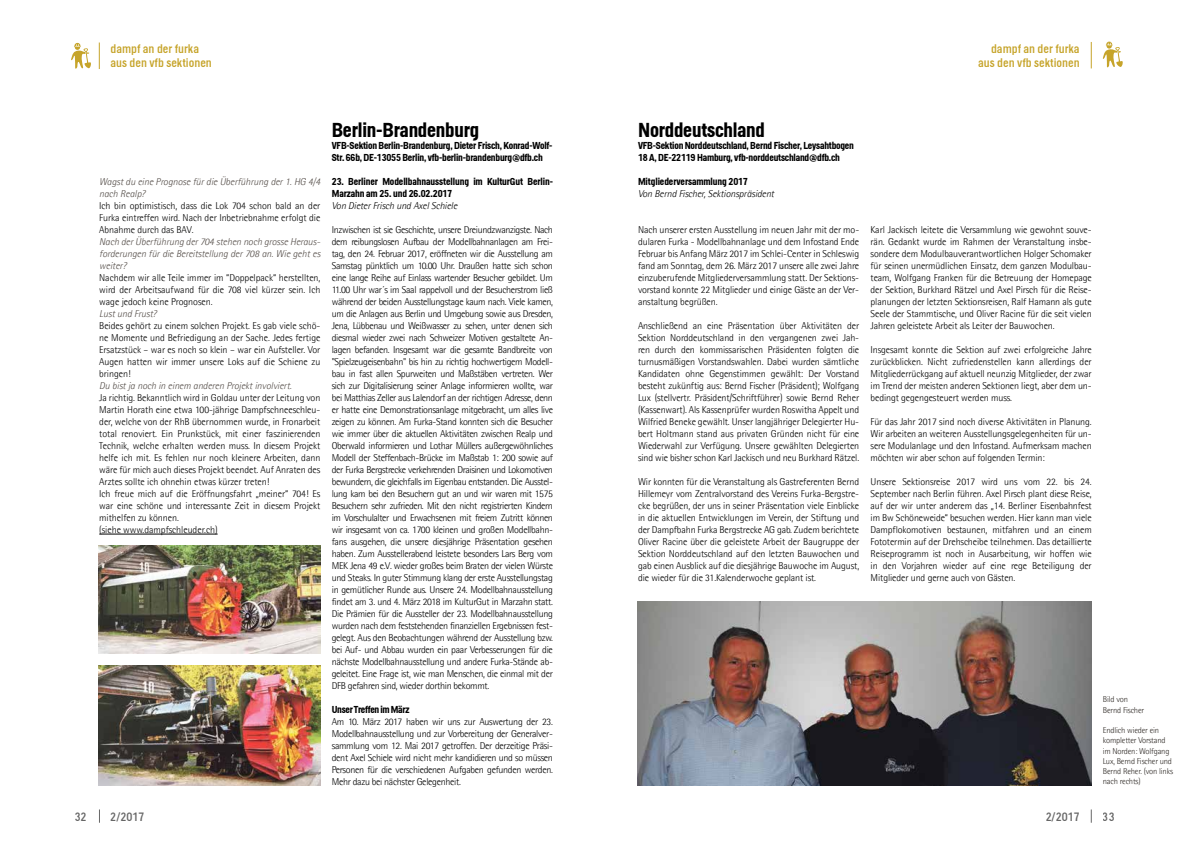
<style>
.page{position:relative;width:1191px;height:842px;background:#fff}
.page>*{position:absolute;margin:0;border:0;box-sizing:border-box;transform-origin:0 0}
.t1{font:700 20px "Helsinki";letter-spacing:-.01em;color:#000}
.t2{font:12px/14.4px "Helsinki";color:#c6a42a;text-align:right}
.t3{font:12px "Helsinki";color:#000}
.t4{font:300 10px/12px "Agfa Rotis Semisans";letter-spacing:-.005em;color:#000;text-align:justify}
.t5{font:700 10px/12px "Helsinki";letter-spacing:-.02em;color:#000}
.t6{font:italic 300 10px/12px "Agfa Rotis Semisans";letter-spacing:-.005em;color:#544d48}
.t7{font:italic 300 10px "Agfa Rotis Semisans";letter-spacing:-.01em;color:#000}
.t8{font:300 8.5px/10.3px "Agfa Rotis Semisans";letter-spacing:-.02em;color:#2e2925}
</style>
<div class="page">
<svg style="left:99px;top:809px;width:1px;height:14px"></svg>
<svg style="left:1090px;top:809px;width:1px;height:14px"></svg>
<svg style="left:99px;top:43px;width:1px;height:26px"></svg>
<svg style="left:1090px;top:42px;width:1px;height:26px"></svg>
<svg style="left:71px;top:43px;width:20px;height:26px"></svg>
<svg style="left:1102px;top:42px;width:20px;height:26px"></svg>
<img style="left:637px;top:601px;width:454px;height:184px">
<hr style="left:99px;top:534px;width:119px;height:1px;background:#000">
<img style="left:99px;top:545px;width:222px;height:108px">
<img style="left:99px;top:665px;width:221px;height:120px">
<p class="t2" style="left:110px;top:41px;width:103px;text-align:left">dampf an der furka aus den vfb sektionen</p>
<p class="t6" style="left:99px;top:176px;width:223px">Wagst du eine Prognose für die Überführung der 1. HG 4/4 nach Realp?</p>
<p class="t4" style="left:99px;top:200px;width:223px">Ich bin optimistisch, dass die Lok 704 schon bald an der Furka eintreffen wird. Nach der Inbetriebnahme erfolgt die Abnahme durch das BAV.</p>
<p class="t6" style="left:99px;top:236px;width:223px;text-align:justify">Nach der Überführung der 704 stehen noch grosse Heraus&shy;forderungen für die Bereitstellung der 708 an. Wie geht es weiter?</p>
<p class="t4" style="left:99px;top:272px;width:223px">Nachdem wir alle Teile immer im “Doppelpack“ herstellten, wird der Arbeitsaufwand für die 708 viel kürzer sein. Ich wage jedoch keine Prognosen.</p>
<p class="t6" style="left:99px;top:308px;width:59px">Lust und Frust?</p>
<p class="t4" style="left:99px;top:320px;width:223px">Beides gehört zu einem solchen Projekt. Es gab viele schö&shy;ne Momente und Befriedigung an der Sache. Jedes fertige Ersatzstück – war es noch so klein – war ein Aufsteller. Vor Augen hatten wir immer unsere Loks auf die Schiene zu bringen!</p>
<p class="t6" style="left:99px;top:380px;width:194px">Du bist ja noch in einem anderen Projekt involviert.</p>
<p class="t4" style="left:99px;top:392px;width:223px;text-align:left">Ja richtig. Bekanntlich wird in Goldau unter der Leitung von Martin Horath eine etwa 100-jährige Dampfschneeschleu&shy;der, welche von der RhB übernommen wurde, in Fronarbeit total renoviert. Ein Prunkstück, mit einer faszinierenden Technik, welche erhalten werden muss. In diesem Projekt helfe ich mit. Es fehlen nur noch kleinere Arbeiten, dann wäre für mich auch dieses Projekt beendet. Auf Anraten des Arztes sollte ich ohnehin etwas kürzer treten!<br>Ich freue mich auf die Eröffnungsfahrt „meiner“ 704! Es war eine schöne und interessante Zeit in diesem Projekt mithelfen zu können.<br>(siehe www.dampfschleuder.ch)</p>
<h1 class="t1" style="left:332px;top:118px;width:149px">Berlin-Brandenburg</h1>
<p class="t5" style="left:332px;top:140px;width:222px">VFB-Sektion Berlin-Brandenburg, Dieter Frisch, Konrad-Wolf-<br>Str. 66b, DE-13055 Berlin, vfb-berlin-brandenburg@dfb.ch</p>
<p class="t5" style="left:332px;top:176px;width:223px">23. Berliner Modellbahnausstellung im KulturGut Berlin-<br>Marzahn am 25. und 26.02.2017</p>
<p class="t7" style="left:332px;top:200px;width:127px">Von Dieter Frisch und Axel Schiele</p>
<p class="t4" style="left:332px;top:224px;width:223px">Inzwischen ist sie Geschichte, unsere Dreiundzwanzigste. Nach dem reibungslosen Aufbau der Modellbahnanlagen am Frei&shy;tag, den 24. Februar 2017, eröffneten wir die Ausstellung am Samstag pünktlich um 10.00 Uhr. Draußen hatte sich schon eine lange Reihe auf Einlass wartender Besucher gebildet. Um 11.00 Uhr war´s im Saal rappelvoll und der Besucherstrom ließ während der beiden Ausstellungstage kaum nach. Viele kamen, um die Anlagen aus Berlin und Umgebung sowie aus Dresden, Jena, Lübbenau und Weißwasser zu sehen, unter denen sich diesmal wieder zwei nach Schweizer Motiven gestaltete An&shy;lagen befanden. Insgesamt war die gesamte Bandbreite von "Spielzeugeisenbahn" bis hin zu richtig hochwertigem Modell&shy;bau in fast allen Spurweiten und Maßstäben vertreten. Wer sich zur Digitalisierung seiner Anlage informieren wollte, war bei Matthias Zeller aus Lalendorf an der richtigen Adresse, denn er hatte eine Demonstrationsanlage mitgebracht, um alles live zeigen zu können. Am Furka-Stand konnten sich die Besucher wie immer über die aktuellen Aktivitäten zwischen Realp und Oberwald informieren und Lothar Müllers außergewöhnliches Modell der Steffenbach-Brücke im Maßstab 1: 200 sowie auf der Furka Bergstrecke verkehrenden Draisinen und Lokomotiven bewundern, die gleichfalls im Eigenbau entstanden. Die Ausstel&shy;lung kam bei den Besuchern gut an und wir waren mit 1575<br>Besuchern sehr zufrieden. Mit den nicht registrierten Kindern im Vorschulalter und Erwachsenen mit freiem Zutritt können wir insgesamt von ca. 1700 kleinen und großen Modellbahn&shy;fans ausgehen, die unsere diesjährige Präsentation gesehen haben. Zum Ausstellerabend leistete besonders Lars Berg vom MEK Jena 49 e.V. wieder großes beim Braten der vielen Würste und Steaks. In guter Stimmung klang der erste Ausstellungstag in gemütlicher Runde aus. Unsere 24. Modellbahnausstellung findet am 3. und 4. März 2018 im KulturGut in Marzahn statt.<br>Die Prämien für die Aussteller der 23. Modellbahnausstellung wurden nach dem feststehenden finanziellen Ergebnissen fest&shy;gelegt. Aus den Beobachtungen während der Ausstellung bzw. bei Auf- und Abbau wurden ein paar Verbesserungen für die nächste Modellbahnausstellung und andere Furka-Stände ab&shy;geleitet. Eine Frage ist, wie man Menschen, die einmal mit der DFB gefahren sind, wieder dorthin bekommt.</p>
<p class="t5" style="left:332px;top:704px;width:79px">Unser Treffen im März</p>
<p class="t4" style="left:332px;top:716px;width:223px">Am 10. März 2017 haben wir uns zur Auswertung der 23.<br>Modellbahnausstellung und zur Vorbereitung der Generalver&shy;sammlung vom 12. Mai 2017 getroffen. Der derzeitige Präsi&shy;dent Axel Schiele wird nicht mehr kandidieren und so müssen Personen für die verschiedenen Aufgaben gefunden werden.<br>Mehr dazu bei nächster Gelegenheit.</p>
<p class="t2" style="left:978px;top:41px;width:103px">dampf an der furka aus den vfb sektionen</p>
<h1 class="t1" style="left:638px;top:118px;width:128px">Norddeutschland</h1>
<p class="t5" style="left:638px;top:140px;width:217px">VFB-Sektion Norddeutschland, Bernd Fischer, Leysahtbogen<br>18 A, DE-22119 Hamburg, vfb-norddeutschland@dfb.ch</p>
<p class="t5" style="left:638px;top:176px;width:112px">Mitgliederversammlung 2017</p>
<p class="t7" style="left:638px;top:188px;width:137px">Von Bernd Fischer, Sektionspräsident</p>
<p class="t4" style="left:638px;top:224px;width:223px">Nach unserer ersten Ausstellung im neuen Jahr mit der mo&shy;dularen Furka - Modellbahnanlage und dem Infostand Ende Februar bis Anfang März 2017 im Schlei-Center in Schleswig fand am Sonntag, dem 26. März 2017 unsere alle zwei Jahre einzuberufende Mitgliederversammlung statt. Der Sektions&shy;vorstand konnte 22 Mitglieder und einige Gäste an der Ver&shy;anstaltung begrüßen.</p>
<p class="t4" style="left:638px;top:320px;width:223px">Anschließend an eine Präsentation über Aktivitäten der Sektion Norddeutschland in den vergangenen zwei Jah&shy;ren durch den kommissarischen Präsidenten folgten die turnusmäßigen Vorstandswahlen. Dabei wurden sämtliche Kandidaten ohne Gegenstimmen gewählt: Der Vorstand besteht zukünftig aus: Bernd Fischer (Präsident); Wolfgang Lux (stellvertr. Präsident/Schriftführer) sowie Bernd Reher (Kassenwart). Als Kassenprüfer wurden Roswitha Appelt und Wilfried Beneke gewählt. Unser langjähriger Delegierter Hu&shy;bert Holtmann stand aus privaten Gründen nicht für eine Wiederwahl zur Verfügung. Unsere gewählten Delegierten sind wie bisher schon Karl Jackisch und neu Burkhard Rätzel.</p>
<p class="t4" style="left:638px;top:476px;width:223px">Wir konnten für die Veranstaltung als Gastreferenten Bernd Hillemeyr vom Zentralvorstand des Vereins Furka-Bergstre&shy;cke begrüßen, der uns in seiner Präsentation viele Einblicke in die aktuellen Entwicklungen im Verein, der Stiftung und der Dampfbahn Furka Bergstrecke AG gab. Zudem berichtete Oliver Racine über die geleistete Arbeit der Baugruppe der Sektion Norddeutschland auf den letzten Bauwochen und gab einen Ausblick auf die diesjährige Bauwoche im August, die wieder für die 31.Kalenderwoche geplant ist.</p>
<p class="t4" style="left:870px;top:224px;width:223px">Karl Jackisch leitete die Versammlung wie gewohnt souve&shy;rän. Gedankt wurde im Rahmen der Veranstaltung insbe&shy;sondere dem Modulbauverantwortlichen Holger Schomaker für seinen unermüdlichen Einsatz, dem ganzen Modulbau&shy;team, Wolfgang Franken für die Betreuung der Homepage der Sektion, Burkhard Rätzel und Axel Pirsch für die Reise&shy;planungen der letzten Sektionsreisen, Ralf Hamann als gute Seele der Stammtische, und Oliver Racine für die seit vielen Jahren geleistete Arbeit als Leiter der Bauwochen.</p>
<p class="t4" style="left:870px;top:344px;width:223px">Insgesamt konnte die Sektion auf zwei erfolgreiche Jahre zurückblicken. Nicht zufriedenstellen kann allerdings der Mitgliederrückgang auf aktuell neunzig Mitglieder, der zwar im Trend der meisten anderen Sektionen liegt, aber dem un&shy;bedingt gegengesteuert werden muss.</p>
<p class="t4" style="left:870px;top:416px;width:223px">Für das Jahr 2017 sind noch diverse Aktivitäten in Planung.<br>Wir arbeiten an weiteren Ausstellungsgelegenheiten für un&shy;sere Modulanlage und den Infostand. Aufmerksam machen möchten wir aber schon auf folgenden Termin:</p>
<p class="t4" style="left:870px;top:476px;width:223px">Unsere Sektionsreise 2017 wird uns vom 22. bis 24.<br>September nach Berlin führen. Axel Pirsch plant diese Reise, auf der wir unter anderem das „14. Berliner Eisenbahnfest im Bw Schöneweide“ besuchen werden. Hier kann man viele Dampflokomotiven bestaunen, mitfahren und an einem Fototermin auf der Drehscheibe teilnehmen. Das detaillierte Reiseprogramm ist noch in Ausarbeitung, wir hoffen wie in den Vorjahren wieder auf eine rege Beteiligung der Mitglieder und gerne auch von Gästen.</p>
<p class="t8" style="left:1102px;top:694px;width:43px">Bild von<br>Bernd Fischer</p>
<p class="t8" style="left:1102px;top:725px;width:72px">Endlich wieder ein kompletter Vorstand im Norden: Wolfgang<br>Lux, Bernd Fischer und<br>Bernd Reher. (von links nach rechts)</p>
<p class="t3" style="left:75px;top:810px;width:13px">32</p>
<p class="t3" style="left:110px;top:810px;width:36px">2/2017</p>
<p class="t3" style="left:1045px;top:810px;width:36px">2/2017</p>
<p class="t3" style="left:1102px;top:810px;width:13px">33</p>
</div>
